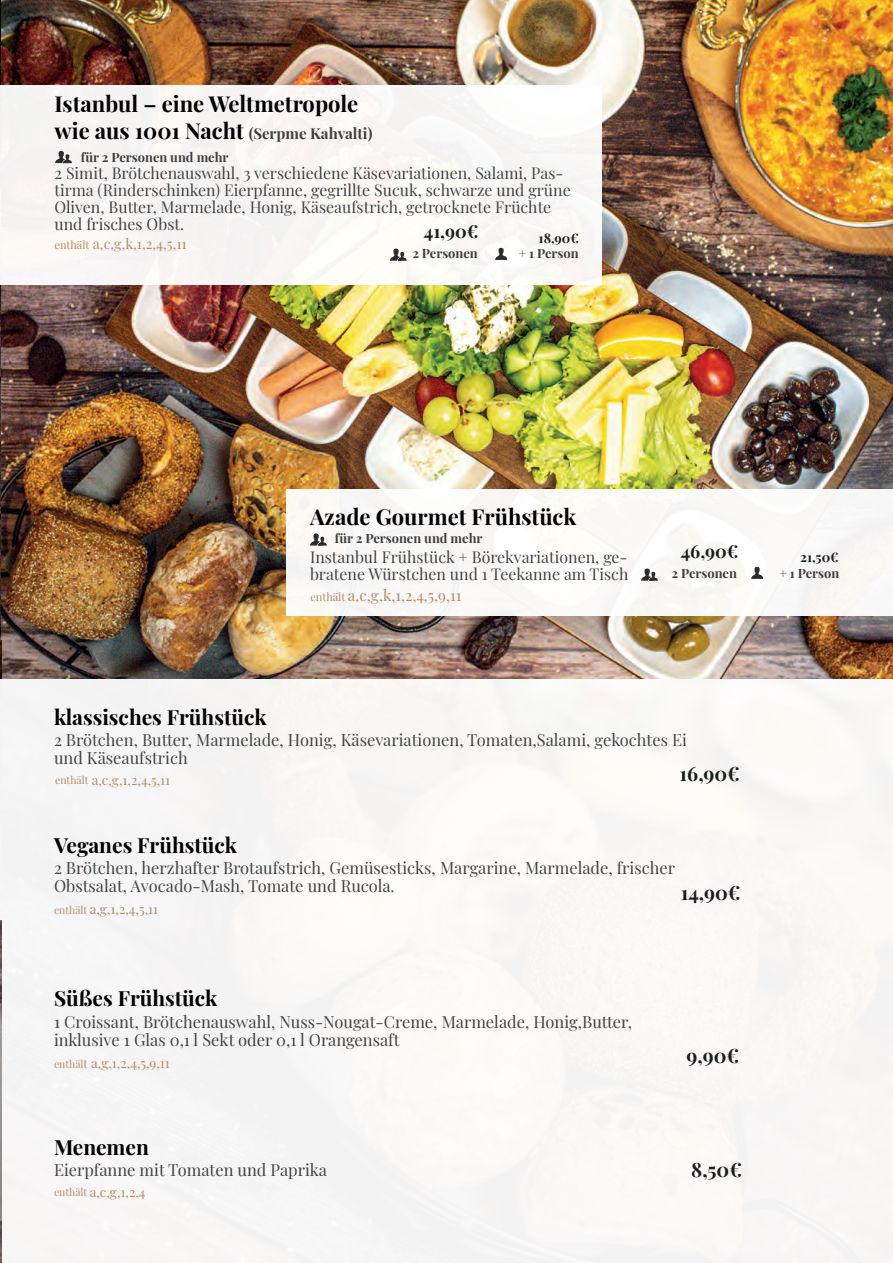
<style>
.page{position:relative;width:893px;height:1263px;background:#fff}
.page>*{position:absolute;margin:0;border:0;box-sizing:border-box;transform-origin:0 0}
.t1{font:700 21.9px "Playfair Display";color:#010104}
.t2{font:700 20.85px "Playfair Display";color:#010104}
.t3{font:700 19.8px "Playfair Display";color:#191f1f}
.t4{font:700 18.15px "Playfair Display";color:#191f1f}
.t5{font:16.5px/17.5px "Playfair Display";color:#414444}
.t6{font:15.9px/17px "Playfair Display";color:#414444}
.t7{font:15.3px "Playfair Display";color:#b68b68}
.t8{font:700 15px "Playfair Display";color:#3e3e3f}
.t9{font:14.1px "Playfair Display";color:#b68b68}
.t10{font:13.5px "Playfair Display";color:#b68b68}
.t11{font:700 13.2px "Playfair Display";color:#191f1f}
.t12{font:700 12.9px "Playfair Display";color:#3e3e3f}
.s1{font-size:21.9px;color:#010104}
.s2{font-size:10.95px}
.s3{font-size:10.5px}
.s4{font-size:12px}
</style>
<div class="page">
<img style="left:2px;top:0;width:891px;height:679px">
<img style="left:0;top:0;width:2px;height:1263px">
<hr style="left:0;top:679px;width:2px;height:240px;background:#fff">
<div style="left:0;top:85px;width:601px;height:200px;background:#f8f6f4"></div>
<div style="left:286px;top:489px;width:607px;height:126px;background:#faf8f6"></div>
<svg style="left:55px;top:151px;width:17px;height:12px"></svg>
<svg style="left:390px;top:248px;width:17px;height:13px"></svg>
<svg style="left:495px;top:248px;width:12px;height:12px"></svg>
<svg style="left:310px;top:533px;width:17px;height:13px"></svg>
<svg style="left:641px;top:568px;width:17px;height:13px"></svg>
<svg style="left:751px;top:567px;width:12px;height:12px"></svg>
<h1 class="t1" style="left:54px;top:87px;width:305px">Istanbul – eine Weltmetropole</h1>
<p class="t8" style="left:54px;top:121px;width:320px"><span class="s1">wie aus 1001 Nacht</span> (Serpme Kahvalti)</p>
<p class="t6" style="left:54px;top:163px;width:518px">2 Simit, Brötchenauswahl, 3 verschiedene Käsevariationen, Salami, Pas&shy;tirma (Rinderschinken) Eierpfanne, gegrillte Sucuk, schwarze und grüne Oliven, Butter, Marmelade, Honig, Käseaufstrich, getrocknete Früchte und frisches Obst.</p>
<p class="t9" style="left:54px;top:233px;width:134px"><span class="s2">enthält</span> a,c,g,k,1,2,4,5,11</p>
<p class="t12" style="left:81px;top:147px;width:149px">für 2 Personen und mehr</p>
<p class="t4" style="left:424px;top:217px;width:56px">41,90€</p>
<p class="t11" style="left:539px;top:227px;width:42px">18,90€</p>
<p class="t12" style="left:412px;top:243px;width:67px">2 Personen</p>
<p class="t12" style="left:519px;top:243px;width:61px">+ 1 Person</p>
<h1 class="t1" style="left:310px;top:499px;width:268px">Azade Gourmet Frühstück</h1>
<p class="t6" style="left:310px;top:547px;width:320px">Instanbul Frühstück + Börekvariationen, ge&shy;bratene Würstchen und 1 Teekanne am Tisch</p>
<p class="t7" style="left:310px;top:584px;width:153px"><span class="s2">enthält</span> a,c,g,k,1,2,4,5,9,11</p>
<p class="t12" style="left:335px;top:528px;width:149px">für 2 Personen und mehr</p>
<p class="t4" style="left:681px;top:537px;width:59px">46,90€</p>
<p class="t11" style="left:800px;top:546px;width:40px">21,50€</p>
<p class="t12" style="left:671px;top:563px;width:67px">2 Personen</p>
<p class="t12" style="left:779px;top:563px;width:61px">+ 1 Person</p>
<p class="t2" style="left:54px;top:701px;width:214px">klassisches Frühstück</p>
<p class="t5" style="left:54px;top:730px;width:634px">2 Brötchen, Butter, Marmelade, Honig, Käsevariationen, Tomaten,Salami, gekochtes Ei und Käseaufstrich</p>
<p class="t10" style="left:55px;top:769px;width:117px"><span class="s3">enthält</span> a,c,g,1,2,4,5,11</p>
<p class="t3" style="left:680px;top:757px;width:62px">16,90€</p>
<p class="t2" style="left:54px;top:829px;width:185px">Veganes Frühstück</p>
<p class="t5" style="left:54px;top:858px;width:622px">2 Brötchen, herzhafter Brotaufstrich, Gemüsesticks, Margarine, Marmelade, frischer<br>Obstsalat, Avocado-Mash, Tomate und Rucola.</p>
<p class="t10" style="left:54px;top:899px;width:106px"><span class="s3">enthält</span> a,g,1,2,4,5,11</p>
<p class="t3" style="left:681px;top:877px;width:61px">14,90€</p>
<p class="t2" style="left:54px;top:982px;width:165px">Süßes Frühstück</p>
<p class="t5" style="left:54px;top:1012px;width:580px">1 Croissant, Brötchenauswahl, Nuss-Nougat-Creme, Marmelade, Honig,Butter, inklusive 1 Glas 0,1 l Sekt oder 0,1 l Orangensaft</p>
<p class="t10" style="left:54px;top:1053px;width:117px"><span class="s3">enthäl</span><span class="s4">t</span> a,g,1,2,4,5,9,11</p>
<p class="t3" style="left:686px;top:1040px;width:54px">9,90€</p>
<p class="t2" style="left:54px;top:1131px;width:96px">Menemen</p>
<p class="t5" style="left:54px;top:1160px;width:274px">Eierpfanne mit Tomaten und Paprika</p>
<p class="t10" style="left:54px;top:1181px;width:93px"><span class="s3">enthält</span> a,c,g,1,2,4</p>
<p class="t3" style="left:691px;top:1153px;width:52px">8,50€</p>
</div>
